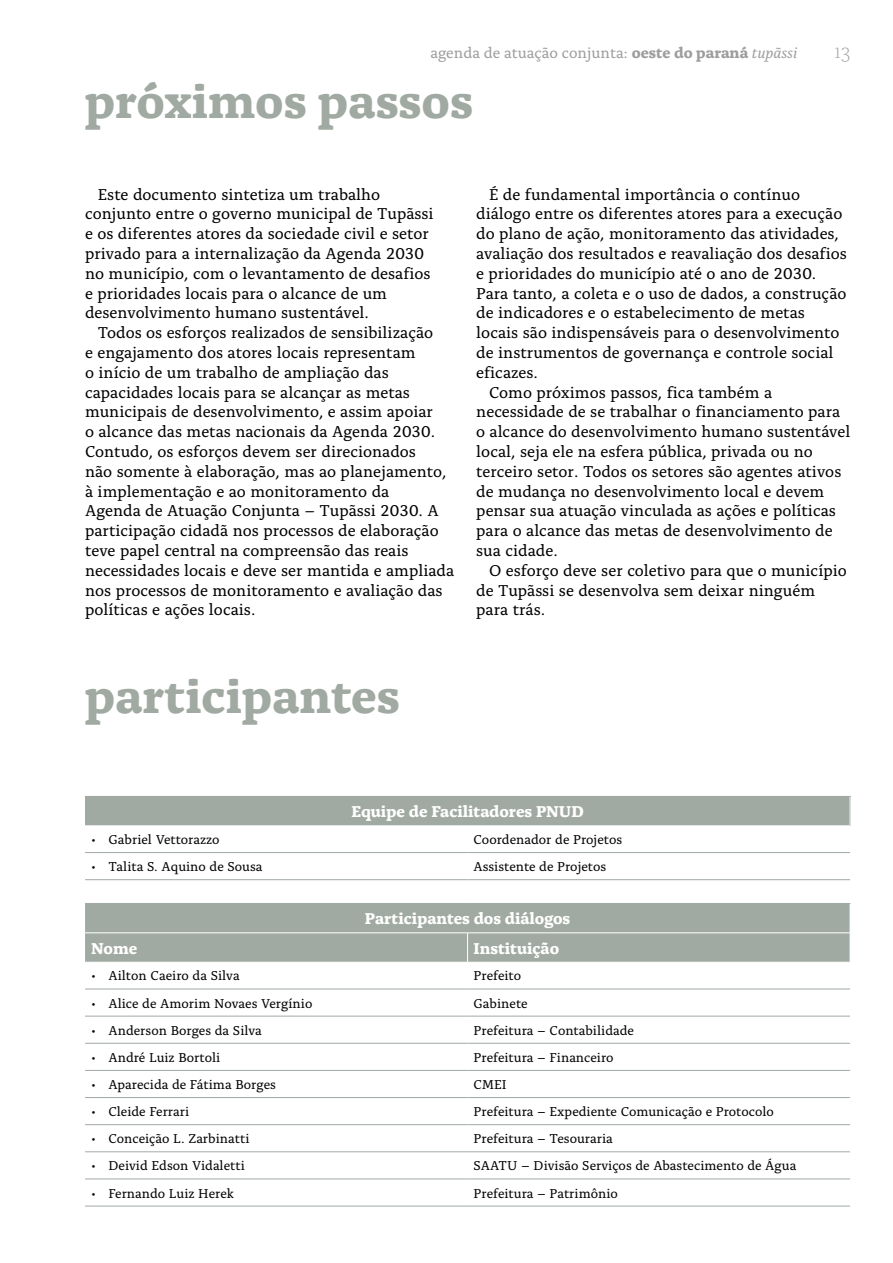
<style>
.page{position:relative;width:893px;height:1263px;background:#fff}
.page>*{position:absolute;margin:0;border:0;box-sizing:border-box;transform-origin:0 0}
.t1{font:700 49.5px "Alda OT";color:#a1aaa2}
.t2{font:300 21px "Alda OT";color:#9d9d9c}
.t3{font:16.5px/19.8px "Alda OT";color:#000}
.t4{font:700 16.5px "Alda OT";color:#fff}
.t5{font:15.6px "Alda OT";color:#9d9d9c}
.t6{font:13.5px "Alda OT";color:#000}
.s1{font-weight:700}
.s2{font-style:italic}
</style>
<div class="page">
<div style="left:85px;top:796px;width:765px;height:30px;background:#a1aaa2"></div>
<hr style="left:85px;top:852px;width:383px;height:1px;background:#a1aaa2">
<hr style="left:468px;top:852px;width:382px;height:1px;background:#a1aaa2">
<hr style="left:85px;top:879px;width:383px;height:1px;background:#a1aaa2">
<hr style="left:468px;top:879px;width:382px;height:1px;background:#a1aaa2">
<svg style="left:850px;top:797px;width:1px;height:28px"></svg>
<hr style="left:85px;top:825px;width:383px;height:1px;background:#fff">
<hr style="left:468px;top:825px;width:382px;height:1px;background:#fff">
<div style="left:85px;top:904px;width:765px;height:58px;background:#a1aaa2"></div>
<hr style="left:85px;top:903px;width:383px;height:1px;background:#a1aaa2">
<hr style="left:468px;top:903px;width:382px;height:1px;background:#a1aaa2">
<hr style="left:85px;top:988px;width:383px;height:1px;background:#a1aaa2">
<hr style="left:468px;top:988px;width:382px;height:1px;background:#a1aaa2">
<hr style="left:85px;top:1016px;width:383px;height:1px;background:#a1aaa2">
<hr style="left:468px;top:1016px;width:382px;height:1px;background:#a1aaa2">
<hr style="left:85px;top:1043px;width:383px;height:1px;background:#a1aaa2">
<hr style="left:468px;top:1043px;width:382px;height:1px;background:#a1aaa2">
<hr style="left:85px;top:1070px;width:383px;height:1px;background:#a1aaa2">
<hr style="left:468px;top:1070px;width:382px;height:1px;background:#a1aaa2">
<hr style="left:85px;top:1097px;width:383px;height:1px;background:#a1aaa2">
<hr style="left:468px;top:1097px;width:382px;height:1px;background:#a1aaa2">
<hr style="left:85px;top:1124px;width:383px;height:1px;background:#a1aaa2">
<hr style="left:468px;top:1124px;width:382px;height:1px;background:#a1aaa2">
<hr style="left:85px;top:1151px;width:383px;height:1px;background:#a1aaa2">
<hr style="left:468px;top:1151px;width:382px;height:1px;background:#a1aaa2">
<hr style="left:85px;top:1178px;width:383px;height:1px;background:#a1aaa2">
<hr style="left:468px;top:1178px;width:382px;height:1px;background:#a1aaa2">
<hr style="left:85px;top:1206px;width:383px;height:1px;background:#a1aaa2">
<hr style="left:468px;top:1206px;width:382px;height:1px;background:#a1aaa2">
<hr style="left:85px;top:932px;width:383px;height:1px;background:#fff">
<hr style="left:468px;top:932px;width:382px;height:1px;background:#fff">
<svg style="left:467px;top:933px;width:1px;height:29px"></svg>
<p class="t5" style="left:430px;top:47px;width:368px">agenda de atuação conjunta: <span class="s1">oeste do paraná</span> <span class="s2">tupãssi</span></p>
<p class="t2" style="left:835px;top:43px;width:17px">13</p>
<h1 class="t1" style="left:85px;top:81px;width:390px">próximos passos</h1>
<p class="t3" style="left:85px;top:186px;width:350px;text-indent:13px">Este documento sintetiza um trabalho conjunto entre o governo municipal de Tupãssi e os diferentes atores da sociedade civil e setor privado para a internalização da Agenda 2030 no município, com o levantamento de desafios e prioridades locais para o alcance de um desenvolvimento humano sustentável.</p>
<p class="t3" style="left:85px;top:324px;width:371px;text-indent:13px">Todos os esforços realizados de sensibilização<br>e engajamento dos atores locais representam<br>o início de um trabalho de ampliação das capacidades locais para se alcançar as metas municipais de desenvolvimento, e assim apoiar<br>o alcance das metas nacionais da Agenda 2030.<br>Contudo, os esforços devem ser direcionados<br>não somente à elaboração, mas ao planejamento, à implementação e ao monitoramento da<br>Agenda de Atuação Conjunta – Tupãssi 2030. A participação cidadã nos processos de elaboração teve papel central na compreensão das reais necessidades locais e deve ser mantida e ampliada nos processos de monitoramento e avaliação das políticas e ações locais.</p>
<p class="t3" style="left:489px;top:186px;width:313px">É de fundamental importância o contínuo</p>
<p class="t3" style="left:476px;top:205px;width:368px">diálogo entre os diferentes atores para a execução</p>
<p class="t3" style="left:476px;top:225px;width:364px">do plano de ação, monitoramento das atividades,</p>
<p class="t3" style="left:476px;top:245px;width:372px">avaliação dos resultados e reavaliação dos desafios</p>
<p class="t3" style="left:476px;top:265px;width:342px">e prioridades do município até o ano de 2030.</p>
<p class="t3" style="left:476px;top:285px;width:372px">Para tanto, a coleta e o uso de dados, a construção</p>
<p class="t3" style="left:476px;top:304px;width:330px">de indicadores e o estabelecimento de metas</p>
<p class="t3" style="left:476px;top:324px;width:365px">locais são indispensáveis para o desenvolvimento</p>
<p class="t3" style="left:476px;top:344px;width:359px">de instrumentos de governança e controle social</p>
<p class="t3" style="left:476px;top:364px;width:63px">eficazes.</p>
<p class="t3" style="left:489px;top:384px;width:285px">Como próximos passos, fica também a</p>
<p class="t3" style="left:476px;top:403px;width:366px">necessidade de se trabalhar o financiamento para</p>
<p class="t3" style="left:476px;top:423px;width:376px">o alcance do desenvolvimento humano sustentável</p>
<p class="t3" style="left:476px;top:443px;width:338px">local, seja ele na esfera pública, privada ou no</p>
<p class="t3" style="left:476px;top:463px;width:367px">terceiro setor. Todos os setores são agentes ativos</p>
<p class="t3" style="left:476px;top:483px;width:350px">de mudança no desenvolvimento local e devem</p>
<p class="t3" style="left:476px;top:502px;width:361px">pensar sua atuação vinculada as ações e políticas</p>
<p class="t3" style="left:476px;top:522px;width:358px">para o alcance das metas de desenvolvimento de</p>
<p class="t3" style="left:476px;top:542px;width:83px">sua cidade.</p>
<p class="t3" style="left:489px;top:562px;width:359px">O esforço deve ser coletivo para que o município</p>
<p class="t3" style="left:476px;top:582px;width:340px">de Tupãssi se desenvolva sem deixar ninguém</p>
<p class="t3" style="left:476px;top:601px;width:71px">para trás.</p>
<h1 class="t1" style="left:85px;top:676px;width:316px">participantes</h1>
<p class="t4" style="left:351px;top:805px;width:234px">Equipe de Facilitadores PNUD</p>
<p class="t6" style="left:91px;top:834px;width:130px">• Gabriel Vettorazzo</p>
<p class="t6" style="left:474px;top:834px;width:150px">Coordenador de Projetos</p>
<p class="t6" style="left:91px;top:861px;width:173px">• Talita S. Aquino de Sousa</p>
<p class="t6" style="left:474px;top:861px;width:134px">Assistente de Projetos</p>
<p class="t4" style="left:365px;top:912px;width:207px">Participantes dos diálogos</p>
<p class="t4" style="left:91px;top:941px;width:48px">Nome</p>
<p class="t4" style="left:474px;top:941px;width:87px">Instituição</p>
<p class="t6" style="left:91px;top:970px;width:150px">• Ailton Caeiro da Silva</p>
<p class="t6" style="left:474px;top:970px;width:49px">Prefeito</p>
<p class="t6" style="left:91px;top:997px;width:223px">• Alice de Amorim Novaes Vergínio</p>
<p class="t6" style="left:474px;top:997px;width:56px">Gabinete</p>
<p class="t6" style="left:91px;top:1025px;width:172px">• Anderson Borges da Silva</p>
<p class="t6" style="left:474px;top:1025px;width:162px">Prefeitura – Contabilidade</p>
<p class="t6" style="left:91px;top:1052px;width:131px">• André Luiz Bortoli</p>
<p class="t6" style="left:474px;top:1052px;width:142px">Prefeitura – Financeiro</p>
<p class="t6" style="left:91px;top:1079px;width:186px">• Aparecida de Fátima Borges</p>
<p class="t6" style="left:474px;top:1079px;width:35px">CMEI</p>
<p class="t6" style="left:91px;top:1106px;width:100px">• Cleide Ferrari</p>
<p class="t6" style="left:474px;top:1106px;width:302px">Prefeitura – Expediente Comunicação e Protocolo</p>
<p class="t6" style="left:91px;top:1133px;width:160px">• Conceição L. Zarbinatti</p>
<p class="t6" style="left:474px;top:1133px;width:141px">Prefeitura – Tesouraria</p>
<p class="t6" style="left:91px;top:1160px;width:155px">• Deivid Edson Vidaletti</p>
<p class="t6" style="left:474px;top:1160px;width:324px">SAATU – Divisão Serviços de Abastecimento de Água</p>
<p class="t6" style="left:91px;top:1187px;width:144px">• Fernando Luiz Herek</p>
<p class="t6" style="left:474px;top:1187px;width:146px">Prefeitura – Patrimônio</p>
</div>
